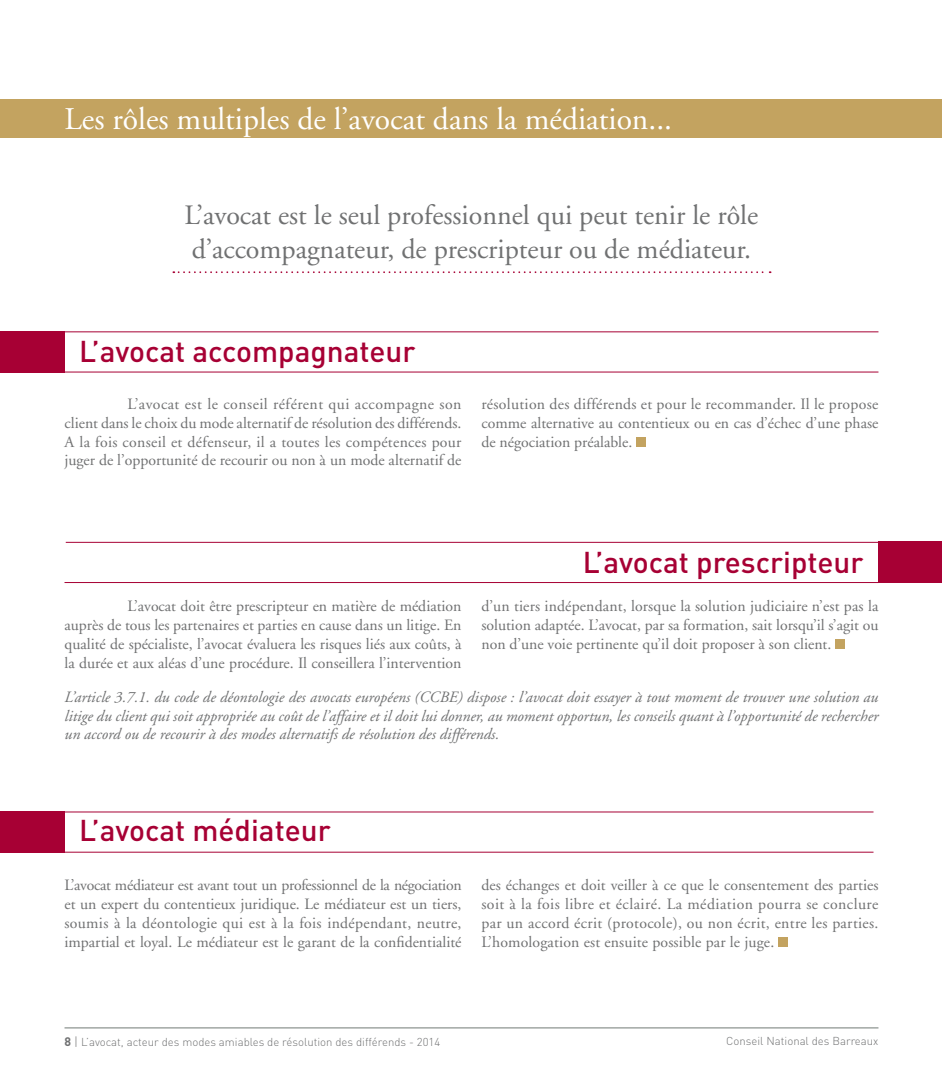
<style>
.page{position:relative;width:943px;height:1092px;background:#fff}
.page>*{position:absolute;margin:0;border:0;box-sizing:border-box;transform-origin:0 0}
.t1{font:31.5px "Adobe Garamond";color:#fff}
.t2{font:500 29.75px "DIN";color:#a70034}
.t3{font:28px/33.6px "Adobe Garamond";color:#707172}
.t4{font:15.75px/18.9px "Adobe Garamond";color:#707172;text-align:justify}
.t5{font:italic 15.75px/18.9px "Adobe Garamond";color:#707172;text-align:justify}
.t6{font:300 11.38px "DIN";color:#707172}
.s1{font-weight:700;font-size:12.25px}
.s2{font-size:12.25px}
</style>
<div class="page">
<div style="left:0;top:99px;width:942px;height:38px;background:#c3a360"></div>
<div style="left:0;top:331px;width:64px;height:41px;background:#a70034"></div>
<div style="left:0;top:811px;width:64px;height:41px;background:#a70034"></div>
<div style="left:878px;top:542px;width:64px;height:41px;background:#a70034"></div>
<hr style="left:64px;top:371px;width:814px;height:1px;background:#a70034">
<hr style="left:64px;top:331px;width:814px;height:1px;background:#a70034">
<hr style="left:64px;top:582px;width:814px;height:1px;background:#a70034">
<hr style="left:66px;top:542px;width:812px;height:1px;background:#a70034">
<hr style="left:64px;top:851px;width:809px;height:1px;background:#a70034">
<hr style="left:64px;top:811px;width:809px;height:1px;background:#a70034">
<div style="left:636px;top:436px;width:10px;height:10px;background:#c3a360"></div>
<div style="left:778px;top:936px;width:10px;height:10px;background:#c3a360"></div>
<div style="left:835px;top:639px;width:10px;height:10px;background:#c3a360"></div>
<svg style="left:173px;top:271px;width:597px;height:2px"></svg>
<hr style="left:64px;top:1027px;width:814px;height:1px;background:#727a75">
<h1 class="t1" style="left:64px;top:103px;width:609px">Les rôles multiples de l’avocat dans la médiation...</h1>
<h3 class="t3" style="left:185px;top:199px;width:575px">L’avocat est le seul professionnel qui peut tenir le rôle d’accompagnateur, de prescripteur ou de médiateur.</h3>
<h2 class="t2" style="left:79px;top:332px;width:338px">L’avocat accompagnateur</h2>
<p class="t4" style="left:64px;top:394px;width:398px;text-indent:63px">L’avocat est le conseil référent qui accompagne son client dans le choix du mode alternatif de résolution des différends.<br>A la fois conseil et défenseur, il a toutes les compétences pour juger de l’opportunité de recourir ou non à un mode alternatif de</p>
<p class="t4" style="left:481px;top:394px;width:398px">résolution des différends et pour le recommander. Il le propose comme alternative au contentieux ou en cas d’échec d’une phase de négociation préalable.</p>
<h2 class="t2" style="left:583px;top:543px;width:282px">L’avocat prescripteur</h2>
<p class="t4" style="left:64px;top:597px;width:398px;text-indent:63px">L’avocat doit être prescripteur en matière de médiation auprès de tous les partenaires et parties en cause dans un litige. En qualité de spécialiste, l’avocat évaluera les risques liés aux coûts, à la durée et aux aléas d’une procédure. Il conseillera l’intervention</p>
<p class="t5" style="left:64px;top:687px;width:815px">L’article 3.7.1. du code de déontologie des avocats européens (CCBE) dispose : l’avocat doit essayer à tout moment de trouver une solution au litige du client qui soit appropriée au coût de l’affaire et il doit lui donner, au moment opportun, les conseils quant à l’opportunité de rechercher un accord ou de recourir à des modes alternatifs de résolution des différends.</p>
<p class="t4" style="left:481px;top:597px;width:398px">d’un tiers indépendant, lorsque la solution judiciaire n’est pas la solution adaptée. L’avocat, par sa formation, sait lorsqu’il s’agit ou non d’une voie pertinente qu’il doit proposer à son client.</p>
<h2 class="t2" style="left:79px;top:811px;width:253px">L’avocat médiateur</h2>
<p class="t4" style="left:64px;top:875px;width:398px">L’avocat médiateur est avant tout un professionnel de la négociation et un expert du contentieux juridique. Le médiateur est un tiers, soumis à la déontologie qui est à la fois indépendant, neutre, impartial et loyal. Le médiateur est le garant de la confidentialité</p>
<p class="t4" style="left:481px;top:875px;width:398px">des échanges et doit veiller à ce que le consentement des parties soit à la fois libre et éclairé. La médiation pourra se conclure par un accord écrit (protocole), ou non écrit, entre les parties.<br>L’homologation est ensuite possible par le juge.</p>
<p class="t6" style="left:64px;top:1034px;width:377px"><span class="s1">8</span> <span class="s2">|</span> L’avocat, acteur des modes amiables de résolution des différends - 2014</p>
<p class="t6" style="left:726px;top:1033px;width:154px">Conseil National des Barreaux</p>
</div>
